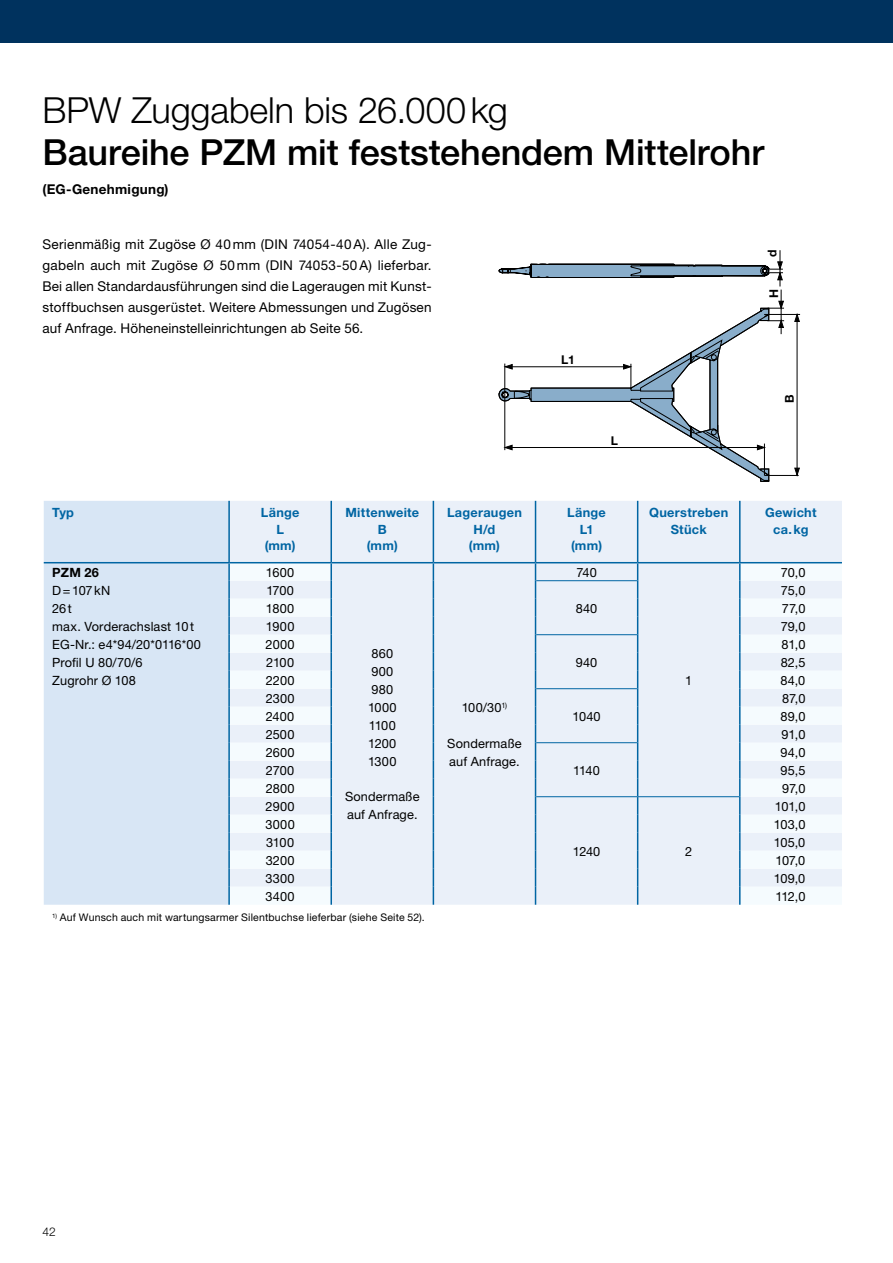
<style>
.page{position:relative;width:893px;height:1263px;background:#fff}
.page>*{position:absolute;margin:0;border:0;box-sizing:border-box;transform-origin:0 0}
.t1{font:500 36px "Helvetica Neue LT";letter-spacing:-.005em;color:#000}
.t2{font:300 36px "Helvetica Neue LT";letter-spacing:-.005em;color:#000}
.t3{font:13.5px/21px "Helvetica Neue LT";letter-spacing:.01em;color:#000;text-align:justify}
.t4{font:700 13.5px "Helvetica Neue LT";letter-spacing:.02em;color:#000}
.t5{font:12.75px/18px "Helvetica Neue LT";letter-spacing:.01em;color:#000}
.t6{font:700 12.75px/16.5px "Helvetica Neue LT";letter-spacing:.02em;color:#0065a3;text-align:center}
.t7{font:700 12.75px "Helvetica Neue LT";color:#000}
.t8{font:700 12.15px "Helvetica Neue LT";color:#000}
.t9{font:300 12px "Helvetica Neue LT";color:#000}
.t10{font:10.5px "Helvetica Neue LT";letter-spacing:.02em;color:#000}
</style>
<div class="page">
<div style="left:0;top:0;width:893px;height:43px;background:#00325e"></div>
<svg style="left:498px;top:269px;width:272px;height:213px"></svg>
<hr style="left:797px;top:317px;width:1px;height:155px;background:#000">
<hr style="left:764px;top:314px;width:36px;height:1px;background:#000">
<hr style="left:764px;top:444px;width:1px;height:31px;background:#000">
<svg style="left:794px;top:313px;width:6px;height:9px"></svg>
<svg style="left:794px;top:467px;width:6px;height:10px"></svg>
<hr style="left:508px;top:366px;width:120px;height:1px;background:#000">
<hr style="left:505px;top:364px;width:1px;height:86px;background:#000">
<hr style="left:764px;top:475px;width:35px;height:1px;background:#000">
<svg style="left:503px;top:364px;width:10px;height:6px"></svg>
<svg style="left:499px;top:250px;width:285px;height:84px"></svg>
<hr style="left:508px;top:447px;width:254px;height:1px;background:#000">
<svg style="left:623px;top:364px;width:10px;height:24px"></svg>
<svg style="left:503px;top:444px;width:10px;height:7px"></svg>
<svg style="left:756px;top:444px;width:11px;height:7px"></svg>
<div style="left:44px;top:501px;width:184px;height:404px;background:#d8e6f5"></div>
<div style="left:230px;top:501px;width:612px;height:61px;background:#eaf0f9"></div>
<svg style="left:230px;top:563px;width:612px;height:342px;fill:#eaf0f9"></svg>
<hr style="left:228px;top:501px;width:2px;height:61px;background:#0065a3">
<hr style="left:330px;top:501px;width:2px;height:61px;background:#0065a3">
<hr style="left:433px;top:501px;width:1px;height:61px;background:#0065a3">
<hr style="left:535px;top:501px;width:1px;height:61px;background:#0065a3">
<hr style="left:637px;top:501px;width:1px;height:61px;background:#0065a3">
<hr style="left:739px;top:501px;width:2px;height:61px;background:#0065a3">
<svg style="left:228px;top:563px;width:2px;height:342px"></svg>
<svg style="left:330px;top:563px;width:2px;height:342px"></svg>
<svg style="left:433px;top:563px;width:1px;height:342px"></svg>
<svg style="left:535px;top:563px;width:1px;height:342px"></svg>
<svg style="left:637px;top:563px;width:1px;height:342px"></svg>
<svg style="left:739px;top:563px;width:2px;height:342px"></svg>
<hr style="left:44px;top:562px;width:185px;height:1px;background:#0065a3">
<hr style="left:229px;top:562px;width:102px;height:1px;background:#0065a3">
<hr style="left:331px;top:562px;width:102px;height:1px;background:#0065a3">
<hr style="left:433px;top:562px;width:102px;height:1px;background:#0065a3">
<hr style="left:535px;top:562px;width:103px;height:1px;background:#0065a3">
<hr style="left:638px;top:562px;width:102px;height:1px;background:#0065a3">
<hr style="left:740px;top:562px;width:102px;height:1px;background:#0065a3">
<hr style="left:536px;top:580px;width:101px;height:1px;background:#0065a3">
<hr style="left:536px;top:634px;width:101px;height:1px;background:#0065a3">
<hr style="left:536px;top:688px;width:101px;height:1px;background:#0065a3">
<hr style="left:536px;top:742px;width:101px;height:1px;background:#0065a3">
<hr style="left:536px;top:796px;width:102px;height:1px;background:#0065a3">
<hr style="left:638px;top:796px;width:101px;height:1px;background:#0065a3">
<h1 class="t2" style="left:43px;top:88px;width:467px">BPW Zuggabeln bis 26.000kg</h1>
<h1 class="t1" style="left:43px;top:131px;width:723px">Baureihe PZM mit feststehendem Mittelrohr</h1>
<p class="t4" style="left:43px;top:181px;width:128px">(EG-Genehmigung)</p>
<p class="t3" style="left:43px;top:234px;width:391px">Serienmäßig mit Zugöse Ø 40 mm (DIN 74054-40A). Alle Zug&shy;gabeln auch mit Zugöse Ø 50 mm (DIN 74053-50A) lieferbar.<br>Bei allen Standardausführungen sind die Lageraugen mit Kunst&shy;stoffbuchsen ausgerüstet. Weitere Abmessungen und Zugösen auf Anfrage. Höheneinstelleinrichtungen ab Seite 56.</p>
<p class="t8" style="left:561px;top:352px;width:15px">L1</p>
<p class="t8" style="left:611px;top:433px;width:9px">L</p>
<p class="t8" style="left:765px;top:257px;width:9px;rotate:-90deg">d</p>
<p class="t8" style="left:766px;top:298px;width:10px;rotate:-90deg">H</p>
<p class="t8" style="left:782px;top:403px;width:10px;rotate:-90deg">B</p>
<p class="t6" style="left:52px;top:504px;width:23px">Typ</p>
<p class="t6" style="left:261px;top:504px;width:40px">Länge<br>L (mm)</p>
<p class="t6" style="left:345px;top:504px;width:75px">Mittenweite<br>B<br>(mm)</p>
<p class="t6" style="left:447px;top:504px;width:76px">Lageraugen<br>H/d<br>(mm)</p>
<p class="t6" style="left:567px;top:504px;width:40px">Länge<br>L1 (mm)</p>
<p class="t6" style="left:649px;top:504px;width:81px">Querstreben<br>Stück</p>
<p class="t6" style="left:765px;top:504px;width:53px">Gewicht ca.kg</p>
<p class="t7" style="left:52px;top:564px;width:48px">PZM 26</p>
<p class="t5" style="left:52px;top:581px;width:150px">D=107kN<br>26t<br>max. Vorderachslast 10t<br>EG-Nr.: e4*94/20*0116*00<br>Profil U 80/70/6<br>Zugrohr Ø 108</p>
<p class="t5" style="left:266px;top:563px;width:30px">1600</p>
<p class="t5" style="left:576px;top:563px;width:22px">740</p>
<p class="t5" style="left:781px;top:563px;width:26px">70,0</p>
<p class="t5" style="left:266px;top:581px;width:29px">1700</p>
<p class="t5" style="left:781px;top:581px;width:26px">75,0</p>
<p class="t5" style="left:266px;top:599px;width:30px">1800</p>
<p class="t5" style="left:782px;top:599px;width:25px">77,0</p>
<p class="t5" style="left:266px;top:617px;width:30px">1900</p>
<p class="t5" style="left:781px;top:617px;width:26px">79,0</p>
<p class="t5" style="left:266px;top:635px;width:31px">2000</p>
<p class="t5" style="left:576px;top:653px;width:23px">940</p>
<p class="t5" style="left:576px;top:599px;width:23px">840</p>
<p class="t5" style="left:782px;top:635px;width:25px">81,0</p>
<p class="t5" style="left:368px;top:644px;width:30px">860<br>900<br>980<br>1000<br>1100<br>1200<br>1300</p>
<p class="t5" style="left:345px;top:788px;width:76px">Sondermaße auf Anfrage.</p>
<p class="t5" style="left:266px;top:653px;width:29px">2100</p>
<p class="t5" style="left:781px;top:653px;width:26px">82,5</p>
<p class="t5" style="left:266px;top:671px;width:30px">2200</p>
<p class="t5" style="left:780px;top:671px;width:26px">84,0</p>
<p class="t5" style="left:266px;top:689px;width:30px">2300</p>
<p class="t5" style="left:572px;top:707px;width:30px">1040</p>
<p class="t5" style="left:685px;top:671px;width:9px">1</p>
<p class="t5" style="left:782px;top:689px;width:25px">87,0</p>
<p class="t5" style="left:462px;top:698px;width:47px">100/30<sup>1)</sup></p>
<p class="t5" style="left:447px;top:734px;width:76px">Sondermaße auf Anfrage.</p>
<p class="t5" style="left:266px;top:707px;width:30px">2400</p>
<p class="t5" style="left:780px;top:707px;width:26px">89,0</p>
<p class="t5" style="left:266px;top:725px;width:30px">2500</p>
<p class="t5" style="left:781px;top:725px;width:25px">91,0</p>
<p class="t5" style="left:266px;top:743px;width:30px">2600</p>
<p class="t5" style="left:573px;top:761px;width:28px">1140</p>
<p class="t5" style="left:780px;top:743px;width:26px">94,0</p>
<p class="t5" style="left:266px;top:761px;width:30px">2700</p>
<p class="t5" style="left:780px;top:761px;width:27px">95,5</p>
<p class="t5" style="left:266px;top:779px;width:30px">2800</p>
<p class="t5" style="left:782px;top:779px;width:25px">97,0</p>
<p class="t5" style="left:266px;top:797px;width:31px">2900</p>
<p class="t5" style="left:573px;top:842px;width:29px">1240</p>
<p class="t5" style="left:685px;top:842px;width:9px">2</p>
<p class="t5" style="left:775px;top:797px;width:32px">101,0</p>
<p class="t5" style="left:266px;top:815px;width:31px">3000</p>
<p class="t5" style="left:774px;top:815px;width:33px">103,0</p>
<p class="t5" style="left:266px;top:833px;width:29px">3100</p>
<p class="t5" style="left:774px;top:833px;width:33px">105,0</p>
<p class="t5" style="left:266px;top:851px;width:30px">3200</p>
<p class="t5" style="left:775px;top:851px;width:31px">107,0</p>
<p class="t5" style="left:266px;top:869px;width:31px">3300</p>
<p class="t5" style="left:774px;top:869px;width:33px">109,0</p>
<p class="t5" style="left:266px;top:887px;width:31px">3400</p>
<p class="t5" style="left:775px;top:887px;width:32px">112,0</p>
<p class="t10" style="left:52px;top:911px;width:374px"><sup>1)</sup> Auf Wunsch auch mit wartungsarmer Silentbuchse lieferbar (siehe Seite 52).</p>
<p class="t9" style="left:43px;top:1225px;width:15px">42</p>
</div>
